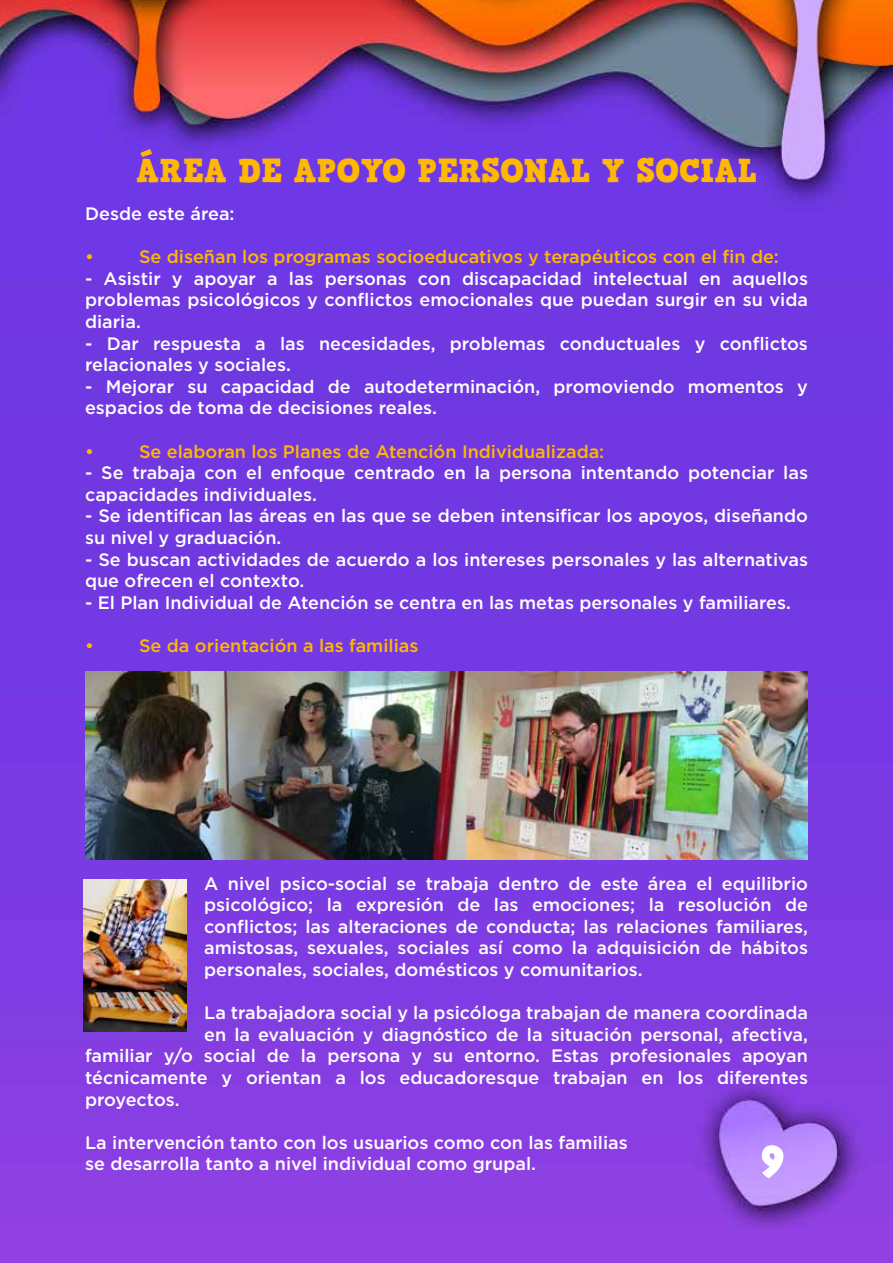
<style>
.page{position:relative;width:893px;height:1263px;background:#fff}
.page>*{position:absolute;margin:0;border:0;box-sizing:border-box;transform-origin:0 0}
.t1{font:33px "HVD Comic Serif Pro";color:#ffb800}
.t2{font:500 18px/21.6px "Gotham";color:#fff}
.t3{font:500 18px "Gotham";color:#ffb800}
</style>
<div class="page">
<img style="left:0;top:0;width:893px;height:1263px">
<img style="left:85px;top:671px;width:722px;height:188px">
<img style="left:84px;top:879px;width:102px;height:153px">
<svg style="left:757px;top:1143px;width:29px;height:37px"></svg>
<h1 class="t1" style="left:136px;top:145px;width:622px">ÁREA DE APOYO PERSONAL Y SOCIAL</h1>
<p class="t2" style="left:85px;top:202px;width:151px">Desde este área:</p>
<p class="t3" style="left:85px;top:245px;width:10px">•</p>
<p class="t3" style="left:139px;top:245px;width:641px">Se diseñan los programas socioeducativos y terapéuticos con el fin de:</p>
<p class="t2" style="left:85px;top:267px;width:724px;text-align:justify">- Asistir y apoyar a las personas con discapacidad intelectual en aquellos problemas psicológicos y conflictos emocionales que puedan surgir en su vida diaria.</p>
<p class="t2" style="left:85px;top:332px;width:724px">- Dar respuesta a las necesidades, problemas conductuales y conflictos relacionales y sociales.</p>
<p class="t2" style="left:85px;top:375px;width:724px">- Mejorar su capacidad de autodeterminación, promoviendo momentos y espacios de toma de decisiones reales.</p>
<p class="t3" style="left:85px;top:439px;width:10px">•</p>
<p class="t3" style="left:139px;top:439px;width:467px">Se elaboran los Planes de Atención Individualizada:</p>
<p class="t2" style="left:85px;top:462px;width:724px">- Se trabaja con el enfoque centrado en la persona intentando potenciar las capacidades individuales.</p>
<p class="t2" style="left:85px;top:505px;width:724px">- Se identifican las áreas en las que se deben intensificar los apoyos, diseñando su nivel y graduación.</p>
<p class="t2" style="left:85px;top:548px;width:724px">- Se buscan actividades de acuerdo a los intereses personales y las alternativas que ofrecen el contexto.</p>
<p class="t2" style="left:85px;top:591px;width:707px">- El Plan Individual de Atención se centra en las metas personales y familiares.</p>
<p class="t3" style="left:85px;top:634px;width:10px">•</p>
<p class="t3" style="left:139px;top:634px;width:281px">Se da orientación a las familias</p>
<p class="t2" style="left:204px;top:872px;width:605px;text-align:justify">A nivel psico-social se trabaja dentro de este área el equilibrio psicológico; la expresión de las emociones; la resolución de conflictos; las alteraciones de conducta; las relaciones familiares, amistosas, sexuales, sociales así como la adquisición de hábitos personales, sociales, domésticos y comunitarios.</p>
<p class="t2" style="left:204px;top:1002px;width:605px">La trabajadora social y la psicóloga trabajan de manera coordinada</p>
<p class="t2" style="left:204px;top:1023px;width:605px">en la evaluación y diagnóstico de la situación personal, afectiva,</p>
<p class="t2" style="left:85px;top:1045px;width:724px">familiar y/o social de la persona y su entorno. Estas profesionales apoyan</p>
<p class="t2" style="left:85px;top:1066px;width:724px">técnicamente y orientan a los educadoresque trabajan en los diferentes</p>
<p class="t2" style="left:85px;top:1088px;width:96px">proyectos.</p>
<p class="t2" style="left:85px;top:1131px;width:544px">La intervención tanto con los usuarios como con las familias se desarrolla tanto a nivel individual como grupal.</p>
</div>
